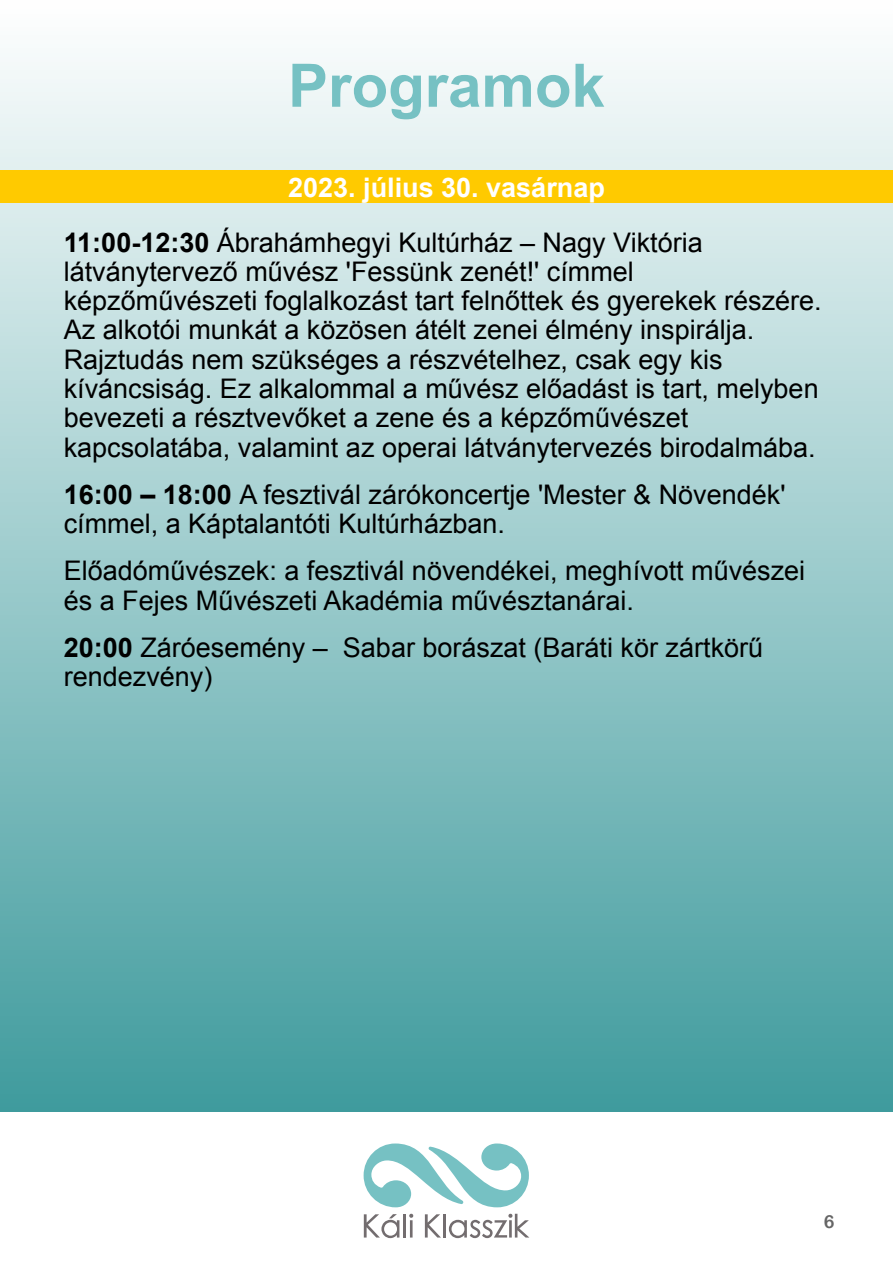
<style>
.page{position:relative;width:893px;height:1263px;background:#fff}
.page>*{position:absolute;margin:0;border:0;box-sizing:border-box;transform-origin:0 0}
.t1{font:700 60px "Arial";color:#76c1c3}
.t2{font:27px/29.2px "Arial";color:#000}
.t3{font:18px "Arial Rounded MT Bold";color:#656565}
.s1{font-weight:700;color:#fff}
.s2{font-weight:700}
</style>
<div class="page">
<div style="left:0;top:0;width:893px;height:1111px;background:linear-gradient(to bottom,#fffefd,#3f9b9e)"></div>
<svg style="left:364px;top:1143px;width:165px;height:64px"></svg>
<svg style="left:364px;top:1214px;width:35px;height:24px"></svg>
<hr style="left:404px;top:1214px;width:2px;height:23px;background:#736d6f">
<svg style="left:409px;top:1214px;width:4px;height:23px"></svg>
<svg style="left:425px;top:1214px;width:16px;height:23px"></svg>
<hr style="left:443px;top:1214px;width:3px;height:23px;background:#736d6f">
<svg style="left:449px;top:1214px;width:80px;height:24px"></svg>
<div style="left:0;top:171px;width:893px;height:32px;background:#ffca00"></div>
<h1 class="t1" style="left:288px;top:63px;width:318px">Programok</h1>
<p class="t2" style="left:64px;top:163px;width:640px;line-height:54.6px;text-indent:224px"><span class="s1">2023. július 30. vasárnap<br></span><span class="s2">11:00-12:30</span> Ábrahámhegyi Kultúrház – Nagy Viktória</p>
<p class="t2" style="left:64px;top:259px;width:759px">látványtervező művész 'Fessünk zenét!' címmel képzőművészeti foglalkozást tart felnőttek és gyerekek részére.<br>Az alkotói munkát a közösen átélt zenei élmény inspirálja.<br>Rajztudás nem szükséges a részvételhez, csak egy kis kíváncsiság. Ez alkalommal a művész előadást is tart, melyben bevezeti a résztvevőket a zene és a képzőművészet kapcsolatába, valamint az operai látványtervezés birodalmába.</p>
<p class="t2" style="left:64px;top:482px;width:723px"><span class="s2">16:00 – 18:00</span> A fesztivál zárókoncertje 'Mester &amp; Növendék' címmel, a Káptalantóti Kultúrházban.</p>
<p class="t2" style="left:64px;top:559px;width:743px">Előadóművészek: a fesztivál növendékei, meghívott művészei és a Fejes Művészeti Akadémia művésztanárai.</p>
<p class="t2" style="left:64px;top:635px;width:701px"><span class="s2">20:00</span> Záróesemény – Sabar borászat (Baráti kör zártkörű rendezvény)</p>
<p class="t3" style="left:824px;top:1215px;width:12px">6</p>
</div>
